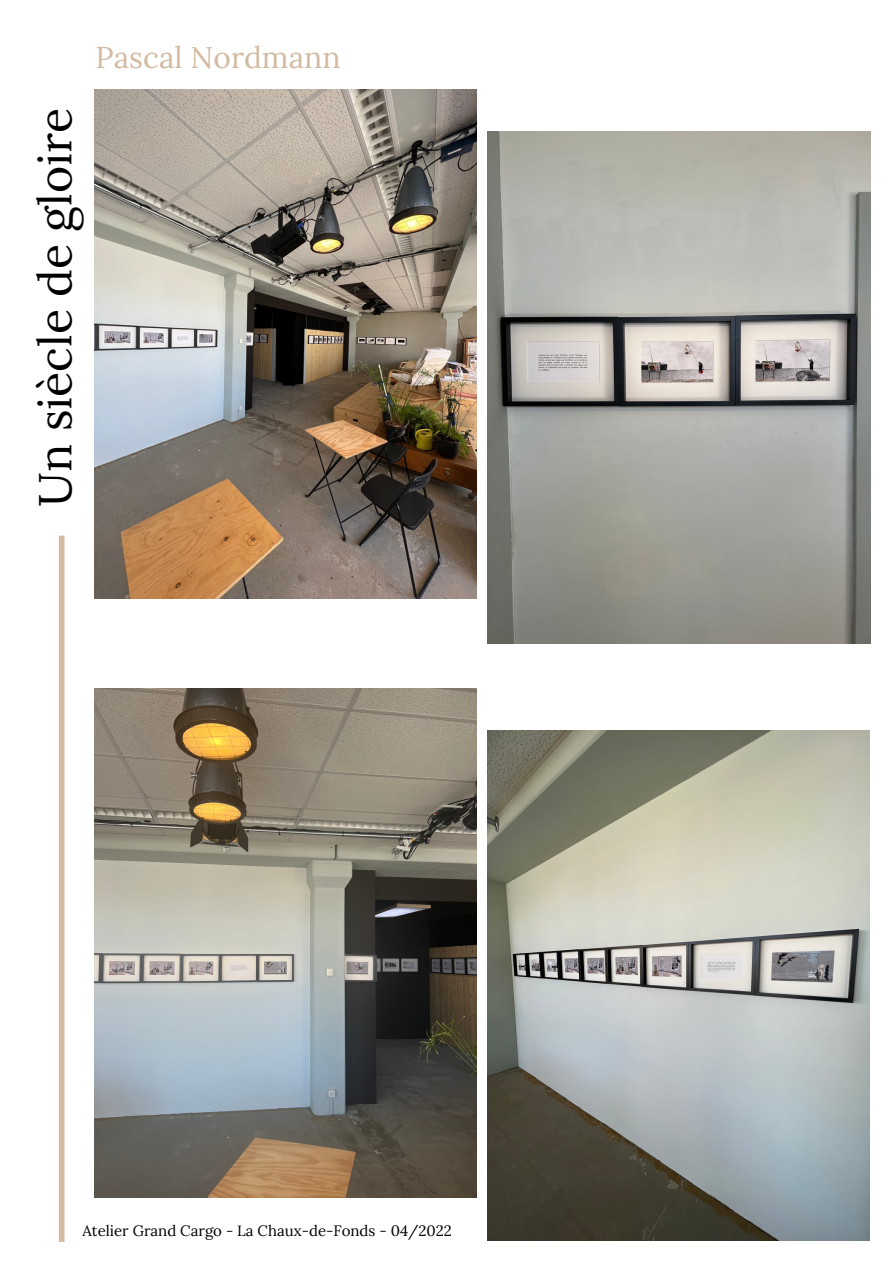
<style>
.page{position:relative;width:893px;height:1264px;background:#fff}
.page>*{position:absolute;margin:0;border:0;box-sizing:border-box;transform-origin:0 0}
.t1{font:46.5px "Lora";color:#000}
.t2{font:30px "Lora";color:#d3baa1}
.t3{font:15px "Lora";color:#000}
</style>
<div class="page">
<img style="left:94px;top:89px;width:382px;height:509px">
<img style="left:487px;top:131px;width:383px;height:512px">
<img style="left:94px;top:688px;width:382px;height:509px">
<img style="left:487px;top:730px;width:382px;height:509px">
<div style="left:59px;top:535px;width:5px;height:706px;background:#d3baa1"></div>
<h2 class="t2" style="left:96px;top:38px;width:246px">Pascal Nordmann</h2>
<h1 class="t1" style="left:25px;top:507px;width:400px;rotate:-90deg">Un siècle de gloire</h1>
<p class="t3" style="left:82px;top:1220px;width:371px">Atelier Grand Cargo - La Chaux-de-Fonds - 04/2022</p>
</div>
